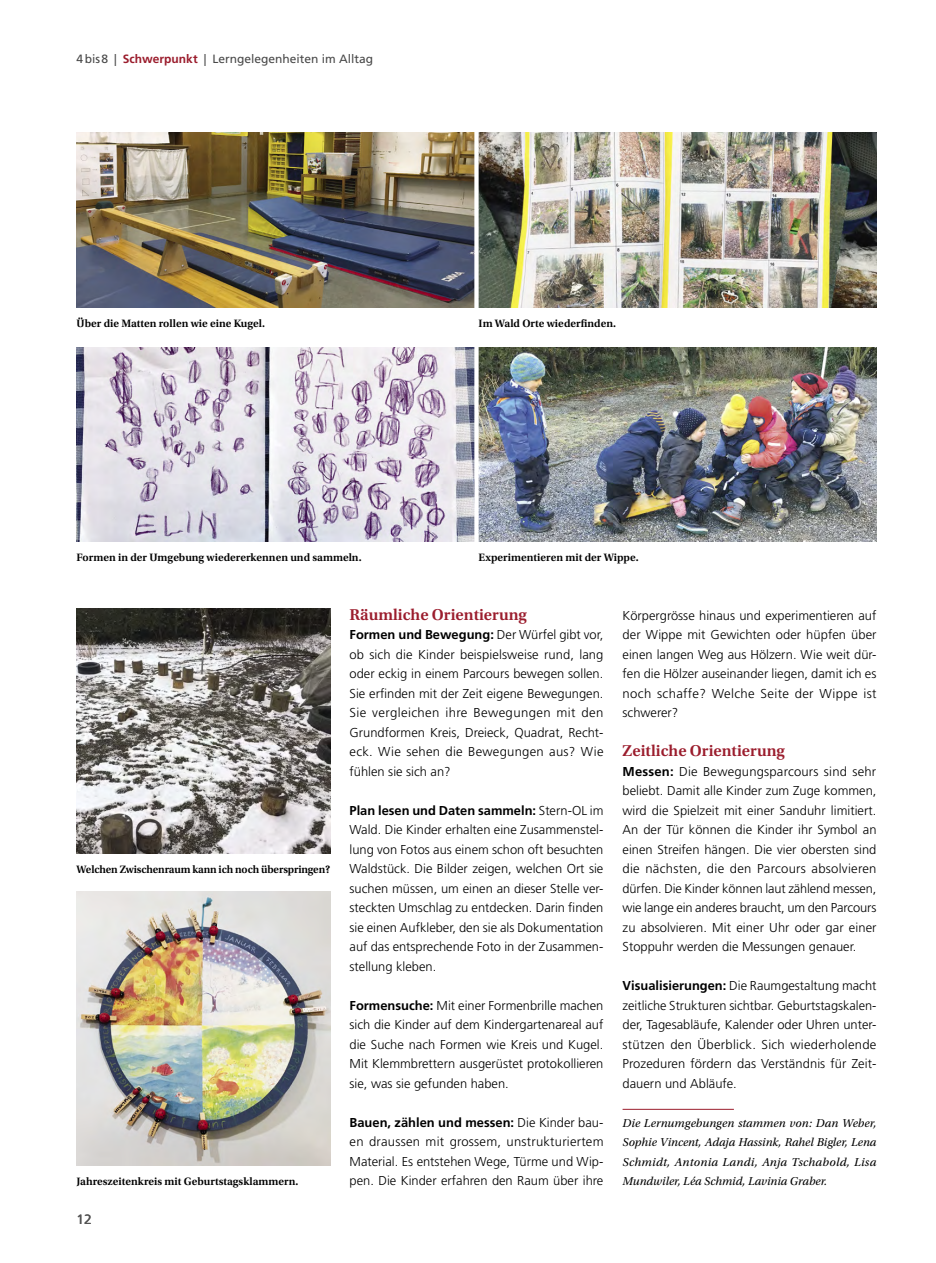
<style>
.page{position:relative;width:936px;height:1263px;background:#fff}
.page>*{position:absolute;margin:0;border:0;box-sizing:border-box;transform-origin:0 0}
.t1{font:600 16.5px "Utopia Std";color:#9b1d2d}
.t2{font:13.5px "Frutiger LT Std";color:#555}
.t3{font:300 12.9px/19.5px "Frutiger LT Std";color:#000;text-align:justify}
.t4{font:italic 12px/19.5px "Utopia Std";color:#000;text-align:justify}
.t5{font:12px "Frutiger LT Std";color:#484848}
.t6{font:600 11.25px "Utopia Std";color:#000}
.s1{font-weight:700;color:#9b1d2d}
.s2{font-weight:700}
</style>
<div class="page">
<hr style="left:622px;top:1109px;width:111px;height:1px;background:#9b1d2d">
<img style="left:77px;top:132px;width:799px;height:176px">
<img style="left:77px;top:347px;width:799px;height:195px">
<img style="left:77px;top:608px;width:253px;height:246px">
<img style="left:77px;top:892px;width:253px;height:274px">
<svg style="left:474px;top:132px;width:4px;height:176px"></svg>
<svg style="left:474px;top:347px;width:4px;height:195px"></svg>
<p class="t5" style="left:77px;top:52px;width:298px">4bis8 | <span class="s1">Schwerpunkt</span> | Lerngelegenheiten im Alltag</p>
<p class="t6" style="left:77px;top:317px;width:190px">Über die Matten rollen wie eine Kugel.</p>
<p class="t6" style="left:478px;top:317px;width:139px">Im Wald Orte wiederfinden.</p>
<p class="t6" style="left:77px;top:551px;width:286px">Formen in der Umgebung wiedererkennen und sammeln.</p>
<p class="t6" style="left:478px;top:551px;width:161px">Experimentieren mit der Wippe.</p>
<p class="t6" style="left:77px;top:863px;width:255px">Welchen Zwischenraum kann ich noch überspringen?</p>
<p class="t6" style="left:77px;top:1175px;width:223px">Jahreszeitenkreis mit Geburtstagsklammern.</p>
<p class="t2" style="left:77px;top:1211px;width:17px">12</p>
<p class="t1" style="left:349px;top:605px;width:179px">Räumliche Orientierung</p>
<p class="t3" style="left:349px;top:625px;width:255px"><span class="s2">Formen und Bewegung:</span> Der Würfel gibt vor, ob sich die Kinder beispielsweise rund, lang oder eckig in einem Parcours bewegen sollen.<br>Sie erfinden mit der Zeit eigene Bewegungen.<br>Sie vergleichen ihre Bewegungen mit den Grundformen Kreis, Dreieck, Quadrat, Recht&shy;eck. Wie sehen die Bewegungen aus? Wie fühlen sie sich an?</p>
<p class="t3" style="left:349px;top:800px;width:255px"><span class="s2">Plan lesen und Daten sammeln:</span> Stern-OL im Wald. Die Kinder erhalten eine Zusammenstel&shy;lung von Fotos aus einem schon oft besuchten Waldstück. Die Bilder zeigen, welchen Ort sie suchen müssen, um einen an dieser Stelle ver&shy;steckten Umschlag zu entdecken. Darin finden sie einen Aufkleber, den sie als Dokumentation auf das entsprechende Foto in der Zusammen&shy;stellung kleben.</p>
<p class="t3" style="left:349px;top:995px;width:255px"><span class="s2">Formensuche:</span> Mit einer Formenbrille machen sich die Kinder auf dem Kindergartenareal auf die Suche nach Formen wie Kreis und Kugel.<br>Mit Klemmbrettern ausgerüstet protokollieren sie, was sie gefunden haben.</p>
<p class="t3" style="left:349px;top:1112px;width:255px"><span class="s2">Bauen, zählen und messen:</span> Die Kinder bau&shy;en draussen mit grossem, unstrukturiertem Material. Es entstehen Wege, Türme und Wip&shy;pen. Die Kinder erfahren den Raum über ihre</p>
<p class="t3" style="left:622px;top:605px;width:255px">Körpergrösse hinaus und experimentieren auf der Wippe mit Gewichten oder hüpfen über einen langen Weg aus Hölzern. Wie weit dür&shy;fen die Hölzer auseinander liegen, damit ich es noch schaffe? Welche Seite der Wippe ist schwerer?</p>
<p class="t1" style="left:622px;top:741px;width:164px">Zeitliche Orientierung</p>
<p class="t3" style="left:622px;top:761px;width:255px"><span class="s2">Messen:</span> Die Bewegungsparcours sind sehr beliebt. Damit alle Kinder zum Zuge kommen, wird die Spielzeit mit einer Sanduhr limitiert.<br>An der Tür können die Kinder ihr Symbol an einen Streifen hängen. Die vier obersten sind die nächsten, die den Parcours absolvieren dürfen. Die Kinder können laut zählend messen, wie lange ein anderes braucht, um den Parcours zu absolvieren. Mit einer Uhr oder gar einer Stoppuhr werden die Messungen genauer.</p>
<p class="t3" style="left:622px;top:976px;width:255px"><span class="s2">Visualisierungen:</span> Die Raumgestaltung macht zeitliche Strukturen sichtbar. Geburtstagskalen&shy;der, Tagesabläufe, Kalender oder Uhren unter&shy;stützen den Überblick. Sich wiederholende Prozeduren fördern das Verständnis für Zeit&shy;dauern und Abläufe.</p>
<p class="t4" style="left:622px;top:1113px;width:255px">Die Lernumgebungen stammen von: Dan Weber, Sophie Vincent, Adaja Hassink, Rahel Bigler, Lena Schmidt, Antonia Landi, Anja Tschabold, Lisa Mundwiler, Léa Schmid, Lavinia Graber.</p>
</div>
